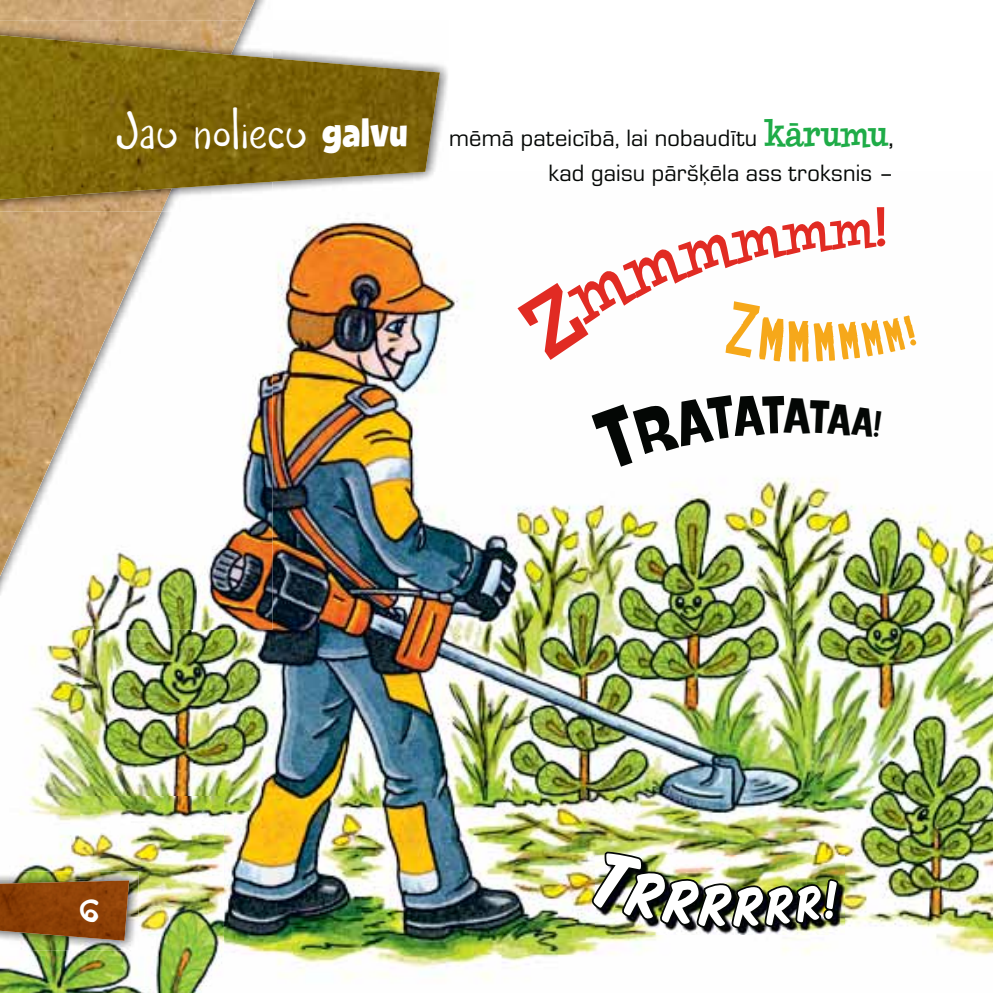
<style>
.page{position:relative;width:993px;height:993px;background:#fff}
.page>*{position:absolute;margin:0;border:0;box-sizing:border-box;transform-origin:0 0}
.t1{font:53.9px "Chinese Rocks Rg";color:#f6a81a}
.t2{font:47.25px "Roller World BTN";color:#040705}
.t3{font:700 31.5px "Rafa Px";color:#fff}
.t4{font:24.5px/35px "Eurostile";letter-spacing:.01em;color:#040705;text-align:right}
.s1{font-family:"Rafa Px";font-size:42px;color:#fff}
.s2{font-family:"House Holiday Sans";font-size:49px;color:#fff}
.s3{font-family:"Chowderhead";font-size:35px;color:#1fac48}
.s4{font-weight:500}
</style>
<div class="page">
<img style="left:25px;top:221px;width:967px;height:759px">
<img style="left:0;top:795px;width:224px;height:197px">
<img style="left:0;top:0;width:272px;height:629px">
<img style="left:0;top:0;width:255px;height:576px">
<img style="left:0;top:871px;width:138px;height:78px">
<img style="left:0;top:883px;width:129px;height:57px">
<img style="left:0;top:880px;width:129px;height:3px">
<img style="left:440px;top:65px;width:8px;height:69px">
<img style="left:246px;top:21px;width:26px;height:14px">
<img style="left:246px;top:199px;width:26px;height:13px">
<img style="left:0;top:21px;width:246px;height:191px">
<img style="left:0;top:35px;width:440px;height:164px">
<img style="left:595px;top:855px;width:249px;height:79px">
<svg style="left:591px;top:394px;width:194px;height:76px"></svg>
<svg style="left:809px;top:400px;width:72px;height:37px"></svg>
<svg style="left:517px;top:221px;width:399px;height:140px"></svg>
<img style="left:590px;top:849px;width:252px;height:81px">
<p class="t4" style="left:115px;top:123px;width:779px"><span class="s1">Jau noliecu</span> <span class="s2">galvu</span> mēmā pateicībā, lai nobaudītu <span class="s3">kārumu</span><span class="s4">, </span>kad gaisu pāršķēla ass troksnis –</p>
<h1 class="t1" style="left:786px;top:311px;width:26px">m</h1>
<h2 class="t2" style="left:783px;top:387px;width:28px">a</h2>
<p class="t3" style="left:79px;top:892px;width:22px">6</p>
</div>
